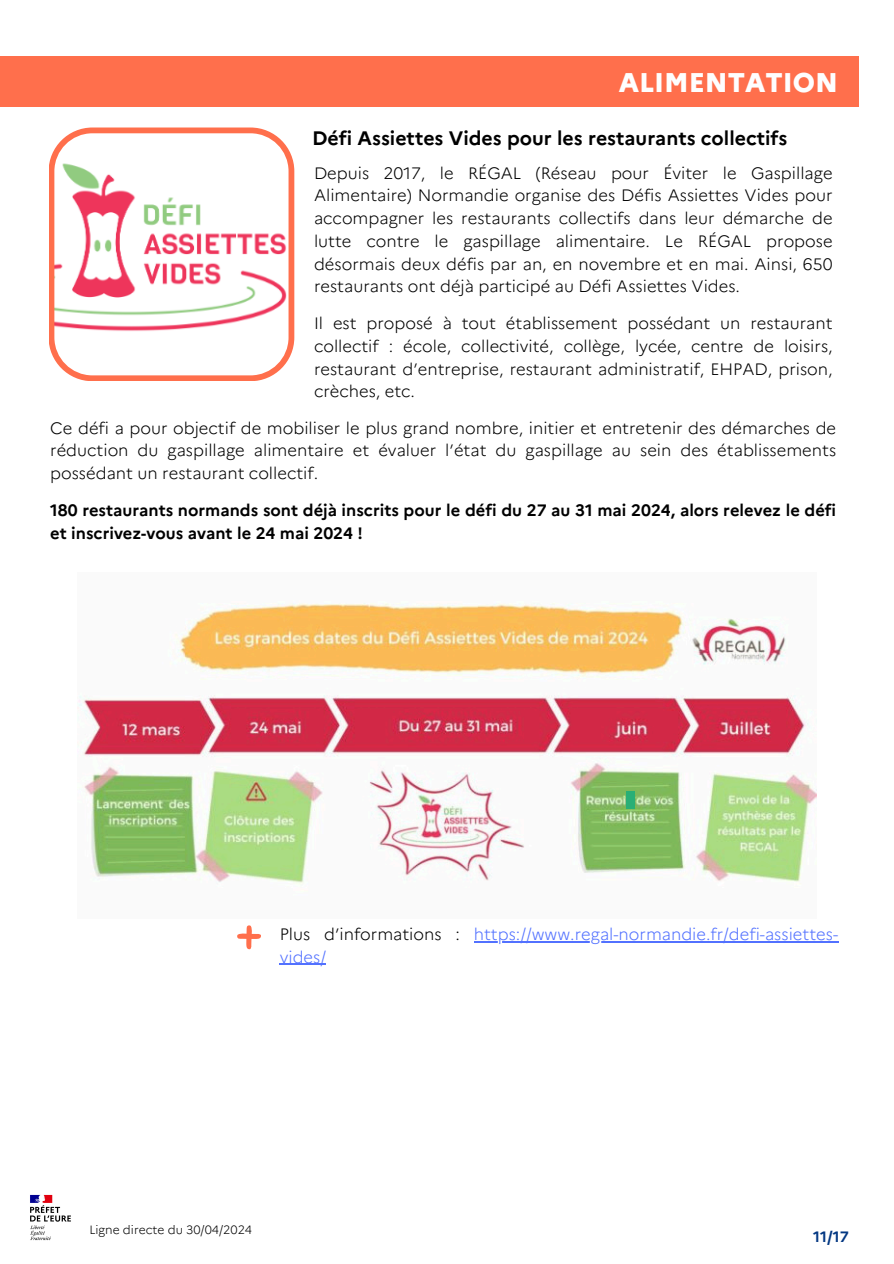
<style>
.page{position:relative;width:894px;height:1264px;background:#fff}
.page>*{position:absolute;margin:0;border:0;box-sizing:border-box;transform-origin:0 0}
.t1{font:800 27px "Marianne";color:#fefefe}
.t2{font:700 19.5px "Marianne";color:#000}
.t3{font:300 16.5px/22.8px "Marianne";color:#000;text-align:justify}
.t4{font:700 16.5px/22.8px "Marianne";color:#000}
.t5{font:300 16.5px "Marianne";color:#5271ff}
.t6{font:700 15px "Marianne";color:#033782}
.t7{font:300 12px "Marianne";color:#000}
</style>
<div class="page">
<img style="left:30px;top:1194px;width:41px;height:47px">
<div style="left:0;top:56px;width:858px;height:51px;background:#ff6f4c"></div>
<svg style="left:49px;top:127px;width:245px;height:254px"></svg>
<svg style="left:237px;top:925px;width:24px;height:24px"></svg>
<img style="left:78px;top:603px;width:737px;height:282px">
<div style="left:625px;top:791px;width:9px;height:17px;background:#29af76"></div>
<hr style="left:473px;top:941px;width:364px;height:1px;background:#5271ff">
<hr style="left:279px;top:963px;width:47px;height:2px;background:#5271ff">
<h4 class="t1" style="left:618px;top:61px;width:221px">ALIMENTATION</h4>
<h3 class="t2" style="left:312px;top:126px;width:476px">Défi Assiettes Vides pour les restaurants collectifs</h3>
<p class="t3" style="left:314px;top:161px;width:520px">Depuis 2017, le RÉGAL (Réseau pour Éviter le Gaspillage Alimentaire) Normandie organise des Défis Assiettes Vides pour accompagner les restaurants collectifs dans leur démarche de lutte contre le gaspillage alimentaire. Le RÉGAL propose désormais deux défis par an, en novembre et en mai. Ainsi, 650 restaurants ont déjà participé au Défi Assiettes Vides.</p>
<p class="t3" style="left:314px;top:312px;width:520px">Il est proposé à tout établissement possédant un restaurant collectif : école, collectivité, collège, lycée, centre de loisirs, restaurant d’entreprise, restaurant administratif, EHPAD, prison, crèches, etc.</p>
<h4 class="t3" style="left:50px;top:416px;width:787px">Ce défi a pour objectif de mobiliser le plus grand nombre, initier et entretenir des démarches de réduction du gaspillage alimentaire et évaluer l’état du gaspillage au sein des établissements possédant un restaurant collectif.</h4>
<p class="t4" style="left:50px;top:498px;width:787px">180 restaurants normands sont déjà inscrits pour le défi du 27 au 31 mai 2024, alors relevez le défi et inscrivez-vous avant le 24 mai 2024 !</p>
<p class="t3" style="left:279px;top:923px;width:182px">Plus d’informations :</p>
<p class="t5" style="left:473px;top:924px;width:366px">https://www.regal-normandie.fr/defi-assiettes-</p>
<p class="t5" style="left:279px;top:946px;width:48px">vides/</p>
<h4 class="t7" style="left:89px;top:1222px;width:164px">Ligne directe du 30/04/2024</h4>
<h3 class="t6" style="left:813px;top:1227px;width:37px">11/17</h3>
</div>
